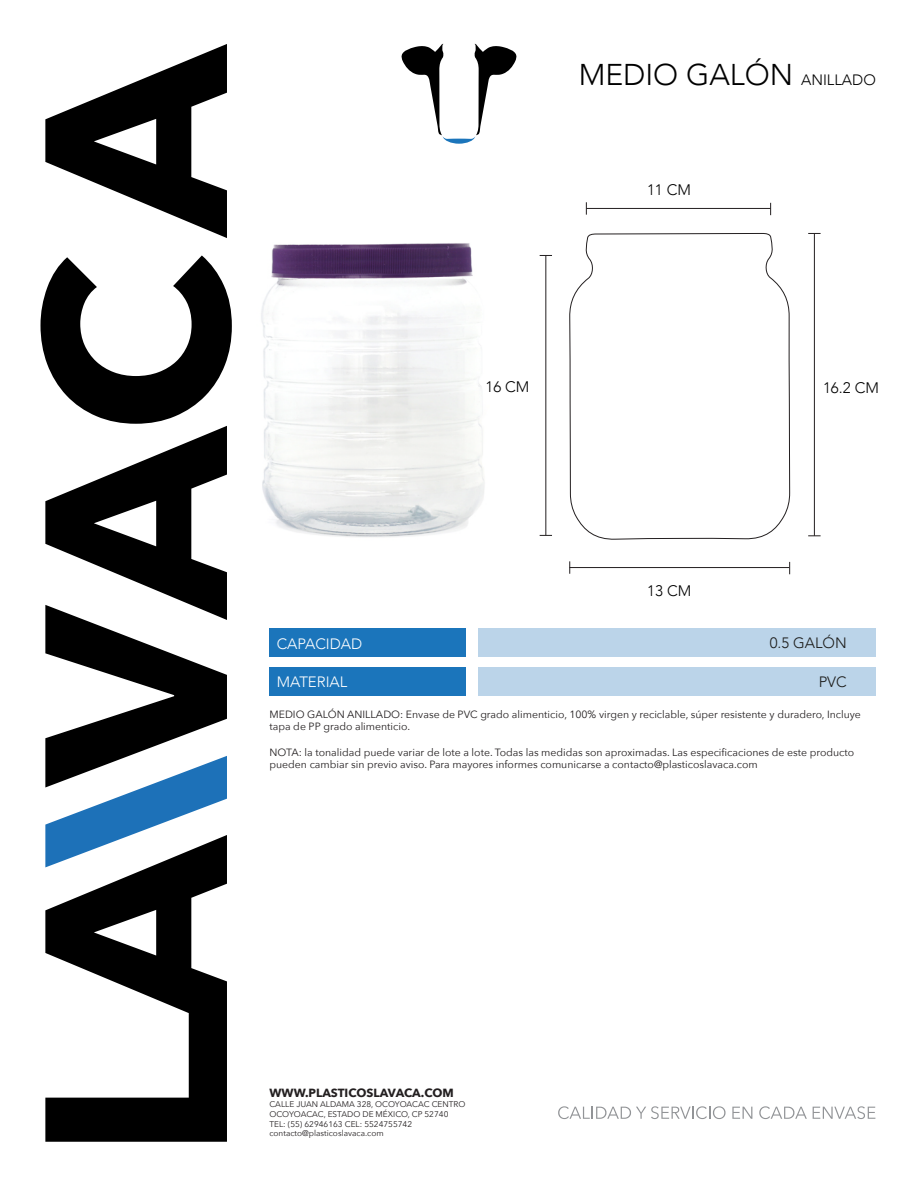
<style>
.page{position:relative;width:918px;height:1188px;background:#fff}
.page>*{position:absolute;margin:0;border:0;box-sizing:border-box;transform-origin:0 0}
.t1{font:300 30px "Avenir";color:#000}
.t2{font:300 15.3px "Avenir";color:#000}
.t3{font:300 15px "Avenir";color:#fff}
.t4{font:300 15px "Avenir";color:#1d1d1b}
.t5{font:700 11.85px "Avenir Next";color:#231f20}
.t6{font:10.5px/12.6px "Avenir Next";color:#231f20}
.t7{font:8.25px/10.2px "Avenir Next";color:#231f20}
.s1{font-size:15px}
</style>
<div class="page">
<img style="left:261px;top:202px;width:372px;height:449px">
<svg style="left:45px;top:44px;width:182px;height:194px"></svg>
<svg style="left:40px;top:255px;width:192px;height:580px"></svg>
<svg style="left:45px;top:835px;width:182px;height:307px"></svg>
<div style="left:269px;top:667px;width:197px;height:29px;background:#1b75bb"></div>
<div style="left:269px;top:628px;width:197px;height:29px;background:#1b75bb"></div>
<div style="left:479px;top:628px;width:397px;height:29px;background:#bbd4e9"></div>
<div style="left:479px;top:667px;width:397px;height:29px;background:#bbd4e9"></div>
<svg style="left:558px;top:1106px;width:168px;height:13px"></svg>
<svg style="left:732px;top:1107px;width:20px;height:12px"></svg>
<svg style="left:759px;top:1106px;width:48px;height:13px"></svg>
<svg style="left:813px;top:1106px;width:62px;height:13px"></svg>
<svg style="left:401px;top:44px;width:116px;height:100px"></svg>
<hr style="left:814px;top:233px;width:1px;height:303px;background:#231f20">
<svg style="left:569px;top:561px;width:1px;height:13px"></svg>
<svg style="left:808px;top:535px;width:13px;height:1px"></svg>
<svg style="left:808px;top:233px;width:13px;height:1px"></svg>
<hr style="left:586px;top:208px;width:185px;height:1px;background:#231f20">
<svg style="left:770px;top:203px;width:1px;height:12px"></svg>
<svg style="left:586px;top:202px;width:1px;height:13px"></svg>
<hr style="left:545px;top:255px;width:1px;height:280px;background:#231f20">
<svg style="left:540px;top:535px;width:12px;height:1px"></svg>
<svg style="left:570px;top:233px;width:220px;height:395px"></svg>
<h1 class="t1" style="left:579px;top:57px;width:299px">MEDIO GALÓN <span class="s1">ANILLADO</span></h1>
<h3 class="t3" style="left:277px;top:635px;width:87px">CAPACIDAD</h3>
<h3 class="t3" style="left:277px;top:673px;width:72px">MATERIAL</h3>
<h2 class="t2" style="left:485px;top:378px;width:46px">16 CM</h2>
<h2 class="t2" style="left:647px;top:181px;width:46px">11 CM</h2>
<h2 class="t2" style="left:647px;top:582px;width:46px">13 CM</h2>
<h2 class="t2" style="left:823px;top:378px;width:57px">16.2 CM</h2>
<h3 class="t4" style="left:770px;top:634px;width:79px">0.5 GALÓN</h3>
<h3 class="t4" style="left:819px;top:673px;width:30px">PVC</h3>
<p class="t6" style="left:269px;top:707px;width:593px">MEDIO GALÓN ANILLADO: Envase de PVC grado alimenticio, 100% virgen y reciclable, súper resistente y duradero, Incluye tapa de PP grado alimenticio.</p>
<p class="t6" style="left:269px;top:745px;width:586px">NOTA: la tonalidad puede variar de lote a lote. Todas las medidas son aproximadas. Las especificaciones de este producto pueden cambiar sin previo aviso. Para mayores informes comunicarse a contacto@plasticoslavaca.com</p>
<p class="t5" style="left:269px;top:1083px;width:186px">WWW.PLASTICOSLAVACA.COM</p>
<p class="t7" style="left:269px;top:1099px;width:197px">CALLE JUAN ALDAMA 328, OCOYOACAC CENTRO<br>OCOYOACAC, ESTADO DE MÉXICO, CP 52740</p>
<p class="t7" style="left:269px;top:1119px;width:144px;line-height:9.4px">TEL: (55) 62946163 CEL: 5524755742 contacto@plasticoslavaca.com</p>
</div>
